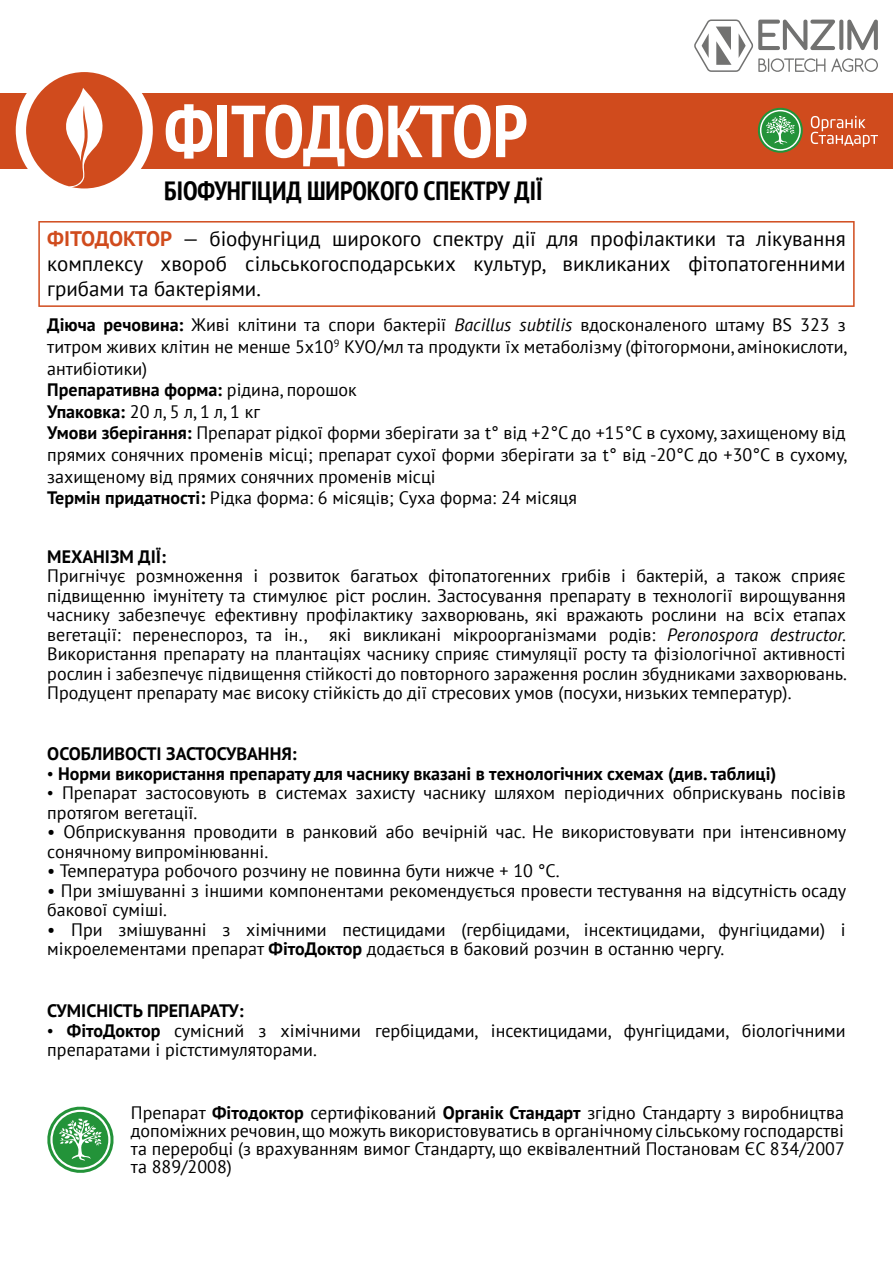
<style>
.page{position:relative;width:893px;height:1263px;background:#fff}
.page>*{position:absolute;margin:0;border:0;box-sizing:border-box;transform-origin:0 0}
.t1{font:700 condensed 73.5px "PT Sans";letter-spacing:-.015em;color:#fff}
.t2{font:700 condensed 26.4px "PT Sans";color:#000}
.t3{font:21px/25.2px "PT Sans";color:#000;text-align:justify}
.t4{font:18px/19.5px "PT Sans";color:#000}
.t5{font:700 18px "PT Sans";color:#000}
.s1{font-weight:700;color:#d04b1d}
.s2{font-weight:700}
.s3{font-style:italic}
.s4{font-family:"Times New Roman";font-weight:400}
.s5{font-family:"Times New Roman"}
</style>
<div class="page">
<div style="left:0;top:94px;width:893px;height:75px;background:#d04b1d"></div>
<svg style="left:16px;top:72px;width:137px;height:117px"></svg>
<svg style="left:38px;top:221px;width:817px;height:86px"></svg>
<svg style="left:694px;top:20px;width:184px;height:52px"></svg>
<svg style="left:811px;top:116px;width:67px;height:31px"></svg>
<svg style="left:757px;top:107px;width:46px;height:46px"></svg>
<svg style="left:47px;top:1106px;width:67px;height:67px"></svg>
<h1 class="t1" style="left:164px;top:82px;width:365px">ФІТОДОКТОР</h1>
<h2 class="t2" style="left:164px;top:173px;width:380px">БІОФУНГІЦИД ШИРОКОГО СПЕКТРУ ДІЇ</h2>
<p class="t3" style="left:47px;top:225px;width:800px"><span class="s1">ФІТОДОКТОР</span> — біофунгіцид широкого спектру дії для профілактики та лікування комплексу хвороб сільськогосподарських культур, викликаних фітопатогенними грибами та бактеріями.</p>
<p class="t4" style="left:47px;top:314px;width:801px;line-height:21.6px"><span class="s2">Діюча речовина:</span> Живі клітини та спори бактерії <span class="s3">Bacillus subtilis</span> вдосконаленого штаму BS 323 з титром живих клітин не менше 5х10<sup>9</sup> КУО/мл та продукти їх метаболізму (фітогормони, амінокислоти, антибіотики)<br><span class="s2">Препаративна форма:</span> рідина, порошок<br><span class="s2">Упаковка:</span> 20 л, 5 л, 1 л, 1 кг<br><span class="s2">Умови зберігання:</span> Препарат рідкої форми зберігати за t° від +2°С до +15°С в сухому, захищеному від прямих сонячних променів місці; препарат сухої форми зберігати за t° від -20°С до +30°С в сухому, захищеному від прямих сонячних променів місці<br><span class="s2">Термін придатності:</span> Рідка форма: 6 місяців; Суха форма: 24 місяця</p>
<p class="t5" style="left:47px;top:544px;width:120px">МЕХАНІЗМ ДІЇ:</p>
<p class="t4" style="left:47px;top:566px;width:801px;text-align:justify">Пригнічує розмноження і розвиток багатьох фітопатогенних грибів і бактерій, а також сприяє підвищенню імунітету та стимулює ріст рослин. Застосування препарату в технології вирощування часнику забезпечує ефективну профілактику захворювань, які вражають рослини на всіх етапах вегетації: перенеспороз, та ін., які викликані мікроорганізмами родів: <span class="s3">Peronospora destructor.<br></span>Використання препарату на плантаціях часнику сприяє стимуляції росту та фізіологічної активності рослин і забезпечує підвищення стійкості до повторного зараження рослин збудниками захворювань.<br>Продуцент препарату має високу стійкість до дії стресових умов (посухи, низьких температур).</p>
<p class="t5" style="left:47px;top:742px;width:251px">ОСОБЛИВОСТІ ЗАСТОСУВАННЯ:</p>
<p class="t5" style="left:47px;top:761px;width:731px"><span class="s4">•</span> Норми використання препарату для часнику вказані в технологічних схемах (див. таблиці)</p>
<p class="t4" style="left:47px;top:782px;width:800px"><span class="s5">•</span> Препарат застосовують в системах захисту часнику шляхом періодичних обприскувань посівів протягом вегетації.</p>
<p class="t4" style="left:47px;top:821px;width:800px">• Обприскування проводити в ранковий або вечірній час. Не використовувати при інтенсивному сонячному випромінюванні.</p>
<p class="t4" style="left:47px;top:860px;width:514px">• Температура робочого розчину не повинна бути нижче + 10 °С.</p>
<p class="t4" style="left:47px;top:880px;width:800px">• При змішуванні з іншими компонентами рекомендується провести тестування на відсутність осаду бакової суміші.</p>
<p class="t4" style="left:47px;top:919px;width:800px">• При змішуванні з хімічними пестицидами (гербіцидами, інсектицидами, фунгіцидами) і мікроелементами препарат <span class="s2">ФітоДоктор</span> додається в баковий розчин в останню чергу.</p>
<p class="t5" style="left:47px;top:999px;width:198px">СУМІСНІСТЬ ПРЕПАРАТУ:</p>
<p class="t4" style="left:47px;top:1020px;width:800px"><span class="s5">•</span> <span class="s2">ФітоДоктор</span> сумісний з хімічними гербіцидами, інсектицидами, фунгіцидами, біологічними препаратами і рістстимуляторами.</p>
<p class="t4" style="left:131px;top:1103px;width:715px;line-height:18px;text-align:justify">Препарат <span class="s2">Фітодоктор</span> сертифікований <span class="s2">Органік Стандарт</span> згідно Стандарту з виробництва допоміжних речовин, що можуть використовуватись в органічному сільському господарстві та переробці (з врахуванням вимог Стандарту, що еквівалентний Постановам ЄС 834/2007 та 889/2008)</p>
</div>
